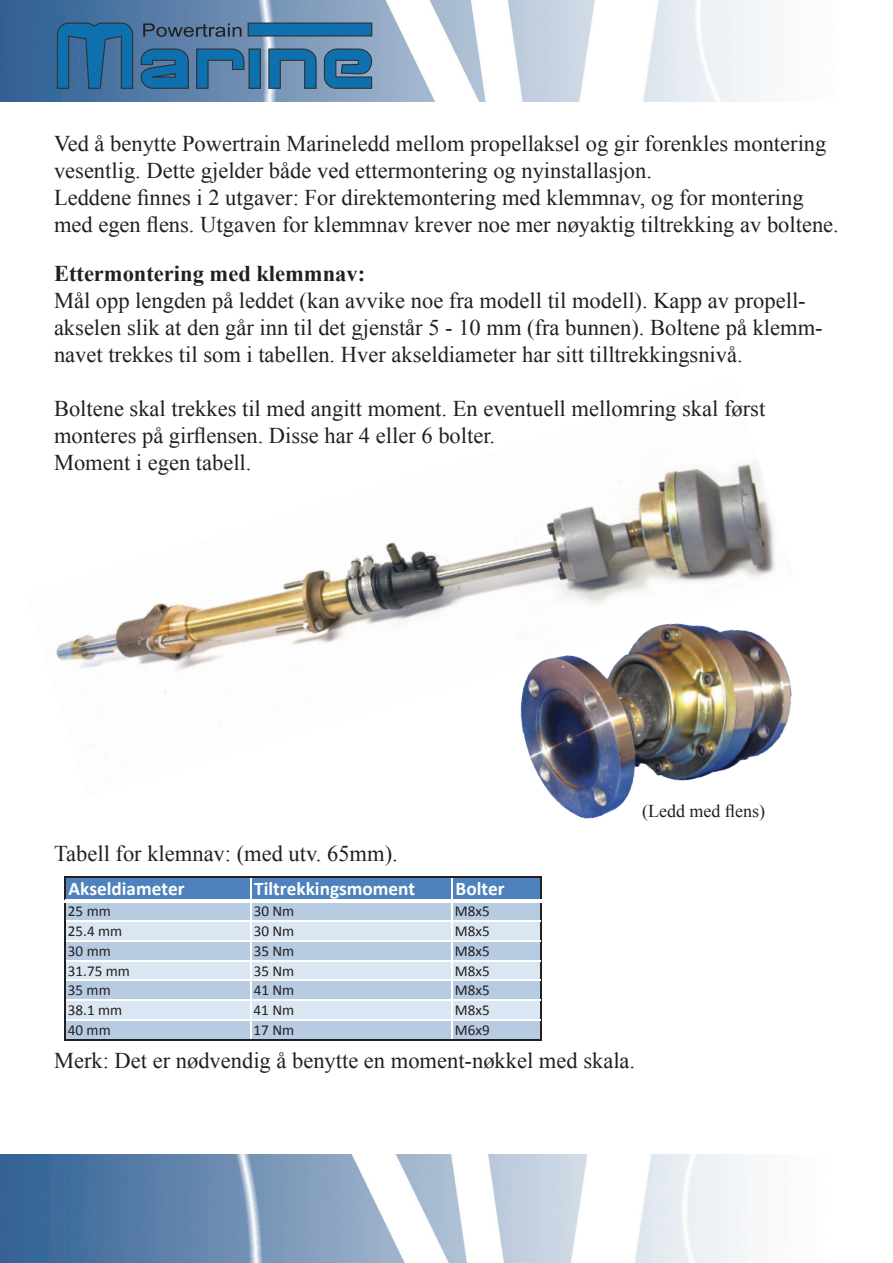
<style>
.page{position:relative;width:893px;height:1263px;background:#fff}
.page>*{position:absolute;margin:0;border:0;box-sizing:border-box;transform-origin:0 0}
.t1{font:22.5px/27px "Times New Roman";color:#231f20}
.t2{font:700 22.5px "Times New Roman";color:#231f20}
.t3{font:700 19.2px "Calibri";color:#fff}
.t4{font:18px "Times New Roman";color:#231f20}
.t5{font:15.15px "Calibri";color:#231f20}
</style>
<div class="page">
<img style="left:0;top:1155px;width:752px;height:108px">
<img style="left:0;top:0;width:767px;height:101px">
<img style="left:56px;top:463px;width:719px;height:263px">
<div style="left:66px;top:877px;width:475px;height:24px;background:#4e82be"></div>
<div style="left:66px;top:901px;width:475px;height:20px;background:#b7cbe3"></div>
<div style="left:66px;top:921px;width:475px;height:20px;background:#dae6f1"></div>
<div style="left:66px;top:941px;width:475px;height:20px;background:#b7cbe3"></div>
<div style="left:66px;top:960px;width:475px;height:20px;background:#dae6f1"></div>
<div style="left:66px;top:980px;width:475px;height:20px;background:#b7cbe3"></div>
<div style="left:66px;top:1000px;width:475px;height:20px;background:#dae6f1"></div>
<div style="left:66px;top:1020px;width:475px;height:20px;background:#b7cbe3"></div>
<svg style="left:65px;top:876px;width:1px;height:23px"></svg>
<hr style="left:250px;top:877px;width:2px;height:22px;background:#fff">
<svg style="left:452px;top:877px;width:1px;height:22px"></svg>
<svg style="left:540px;top:877px;width:1px;height:22px"></svg>
<hr style="left:65px;top:903px;width:1px;height:137px;background:#231f20">
<hr style="left:250px;top:903px;width:2px;height:136px;background:#fff">
<hr style="left:452px;top:903px;width:1px;height:136px;background:#fff">
<hr style="left:540px;top:903px;width:1px;height:137px;background:#231f20">
<hr style="left:66px;top:876px;width:475px;height:1px;background:#231f20">
<hr style="left:65px;top:899px;width:476px;height:4px;background:#fff">
<hr style="left:66px;top:920px;width:474px;height:2px;background:#fff">
<hr style="left:66px;top:940px;width:474px;height:1px;background:#fff">
<hr style="left:66px;top:960px;width:474px;height:1px;background:#fff">
<hr style="left:66px;top:980px;width:474px;height:1px;background:#fff">
<hr style="left:66px;top:1000px;width:474px;height:1px;background:#fff">
<hr style="left:66px;top:1019px;width:474px;height:2px;background:#fff">
<hr style="left:66px;top:1039px;width:475px;height:1px;background:#231f20">
<img style="left:484px;top:581px;width:308px;height:238px">
<div style="left:249px;top:49px;width:11px;height:39px;background:#0f70b0"></div>
<div style="left:248px;top:48px;width:13px;height:40px;border:1px solid #313232"></div>
<svg style="left:268px;top:48px;width:49px;height:40px;background:#3c78a4"></svg>
<svg style="left:323px;top:48px;width:50px;height:40px;background:#2e72a1"></svg>
<div style="left:248px;top:23px;width:124px;height:13px;background:#0f70b0"></div>
<div style="left:248px;top:23px;width:124px;height:14px;border:1px solid #313232"></div>
<svg style="left:56px;top:22px;width:189px;height:66px;background:#366f9d"></svg>
<p class="t1" style="left:54px;top:130px;width:786px">Ved å benytte Powertrain Marineledd mellom propellaksel og gir forenkles montering vesentlig. Dette gjelder både ved ettermontering og nyinstallasjon.<br>Leddene finnes i 2 utgaver: For direktemontering med klemmnav, og for montering med egen flens. Utgaven for klemmnav krever noe mer nøyaktig tiltrekking av boltene.</p>
<p class="t2" style="left:54px;top:258px;width:313px">Ettermontering med klemmnav:</p>
<p class="t1" style="left:54px;top:287px;width:770px">Mål opp lengden på leddet (kan avvike noe fra modell til modell). Kapp av propell&shy;akselen slik at den går inn til det gjenstår 5 - 10 mm (fra bunnen). Boltene på klemm&shy;navet trekkes til som i tabellen. Hver akseldiameter har sitt tilltrekkingsnivå.</p>
<p class="t1" style="left:54px;top:395px;width:713px">Boltene skal trekkes til med angitt moment. En eventuell mellomring skal først monteres på girflensen. Disse har 4 eller 6 bolter.<br>Moment i egen tabell.</p>
<p class="t4" style="left:642px;top:799px;width:124px">(Ledd med flens)</p>
<p class="t1" style="left:54px;top:840px;width:345px">Tabell for klemnav: (med utv. 65mm).</p>
<p class="t3" style="left:68px;top:877px;width:118px">Akseldiameter</p>
<p class="t3" style="left:254px;top:877px;width:162px">Tiltrekkingsmoment</p>
<p class="t3" style="left:456px;top:877px;width:51px">Bolter</p>
<p class="t5" style="left:68px;top:902px;width:44px">25 mm</p>
<p class="t5" style="left:254px;top:902px;width:42px">30 Nm</p>
<p class="t5" style="left:455px;top:902px;width:36px">M8x5</p>
<p class="t5" style="left:68px;top:921px;width:56px">25.4 mm</p>
<p class="t5" style="left:254px;top:921px;width:42px">30 Nm</p>
<p class="t5" style="left:455px;top:921px;width:36px">M8x5</p>
<p class="t5" style="left:68px;top:941px;width:44px">30 mm</p>
<p class="t5" style="left:254px;top:941px;width:42px">35 Nm</p>
<p class="t5" style="left:455px;top:941px;width:36px">M8x5</p>
<p class="t5" style="left:68px;top:961px;width:64px">31.75 mm</p>
<p class="t5" style="left:254px;top:961px;width:42px">35 Nm</p>
<p class="t5" style="left:455px;top:961px;width:36px">M8x5</p>
<p class="t5" style="left:68px;top:981px;width:44px">35 mm</p>
<p class="t5" style="left:254px;top:981px;width:42px">41 Nm</p>
<p class="t5" style="left:455px;top:981px;width:36px">M8x5</p>
<p class="t5" style="left:68px;top:1001px;width:56px">38.1 mm</p>
<p class="t5" style="left:254px;top:1001px;width:42px">41 Nm</p>
<p class="t5" style="left:455px;top:1001px;width:36px">M8x5</p>
<p class="t5" style="left:68px;top:1020px;width:44px">40 mm</p>
<p class="t5" style="left:254px;top:1020px;width:42px">17 Nm</p>
<p class="t5" style="left:455px;top:1020px;width:36px">M6x9</p>
<p class="t1" style="left:54px;top:1047px;width:583px">Merk: Det er nødvendig å benytte en moment-nøkkel med skala.</p>
</div>
